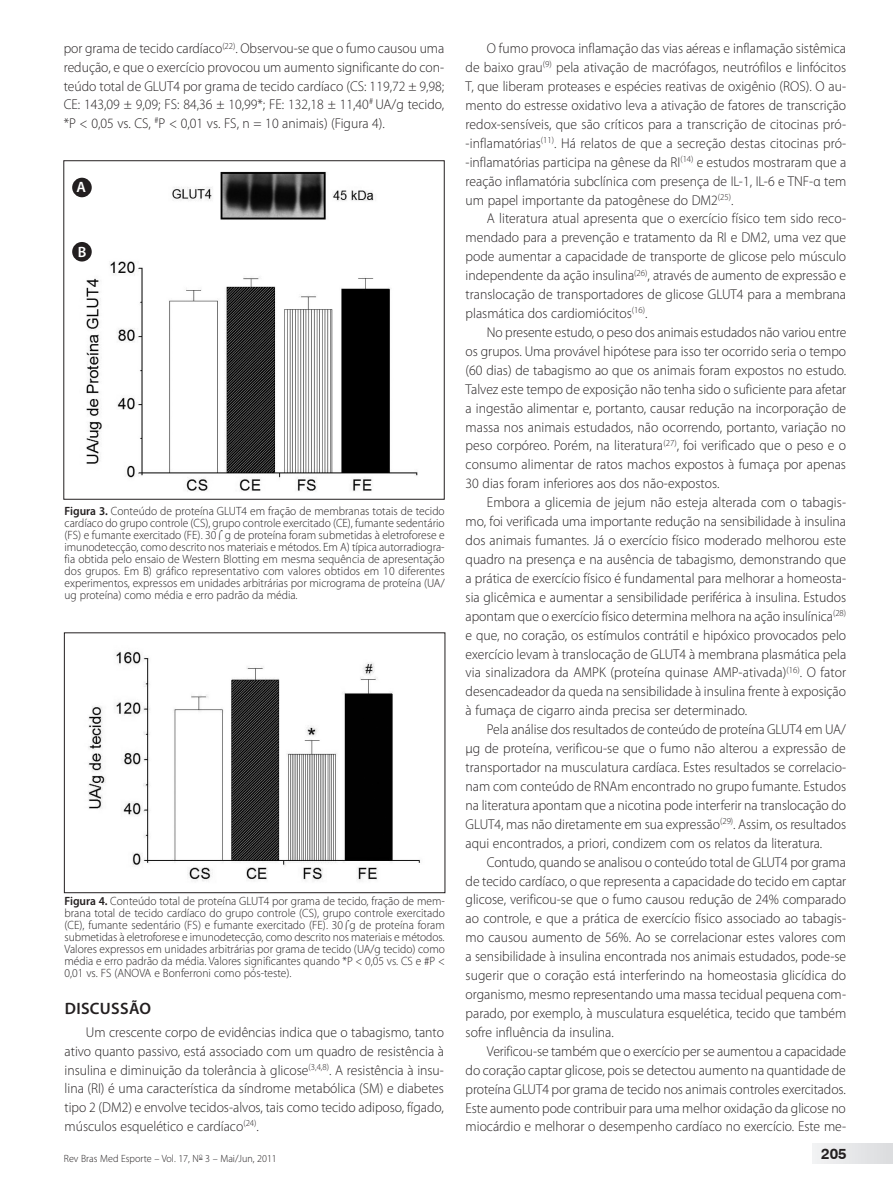
<style>
.page{position:relative;width:893px;height:1191px;background:#fff}
.page>*{position:absolute;margin:0;border:0;box-sizing:border-box;transform-origin:0 0}
._02_Subtitulo{font:600 16.5px "Myriad Pro";letter-spacing:.02em;color:#231f20}
.t1{font:700 15px "Swiss 721 BT";color:#231f20}
._01_Titulo_Ingles{font:600 15px "Myriad Pro";color:#fff}
._03_Texto{font:300 14.25px/18.9px "Myriad Pro";color:#231f20;text-align:justify;scale:.96 1}
._03_Texto-2{font:300 12px/12px "Myriad Pro";color:#231f20;text-align:justify;scale:.96 1}
.t2{font:300 10.5px "Myriad Pro";color:#231f20;scale:.96 1}
.s1{font-weight:600}
</style>
<div class="page">
<div style="left:812px;top:1143px;width:81px;height:20px;background:#e6e7e9"></div>
<img style="left:72px;top:171px;width:346px;height:320px">
<div style="left:63px;top:160px;width:382px;height:339px;border:1px solid #231f20"></div>
<div style="left:72px;top:178px;width:20px;height:19px;background:#231f20;border-radius:50%"></div>
<div style="left:72px;top:242px;width:20px;height:19px;background:#231f20;border-radius:50%"></div>
<img style="left:88px;top:650px;width:332px;height:231px">
<div style="left:64px;top:632px;width:381px;height:261px;border:1px solid #231f20"></div>
<p class="_03_Texto" style="left:64px;top:39px;width:398px">por grama de tecido cardíaco<sup>(22)</sup>. Observou-se que o fumo causou uma redução, e que o exercício provocou um aumento significante do con&shy;teúdo total de GLUT4 por grama de tecido cardíaco (CS: 119,72 ± 9,98; CE: 143,09 ± 9,09; FS: 84,36 ± 10,99*; FE: 132,18 ± 11,40<sup>#</sup> UA/g tecido, *P &lt; 0,05 vs. CS, <sup>#</sup>P &lt; 0,01 vs. FS, n = 10 animais) (Figura 4).</p>
<p class="_03_Texto" style="left:466px;top:39px;width:398px;text-indent:21px">O fumo provoca inflamação das vias aéreas e inflamação sistêmica de baixo grau<sup>(9)</sup> pela ativação de macrófagos, neutrófilos e linfócitos T, que liberam proteases e espécies reativas de oxigênio (ROS). O au&shy;mento do estresse oxidativo leva a ativação de fatores de transcrição redox-sensíveis, que são críticos para a transcrição de citocinas pró--inflamatórias<sup>(11)</sup>. Há relatos de que a secreção destas citocinas pró--inflamatórias participa na gênese da RI<sup>(14)</sup> e estudos mostraram que a reação inflamatória subclínica com presença de IL-1, IL-6 e TNF-α tem um papel importante da patogênese do DM2<sup>(25)</sup>.</p>
<p class="_03_Texto" style="left:466px;top:209px;width:398px;text-indent:21px">A literatura atual apresenta que o exercício físico tem sido reco&shy;mendado para a prevenção e tratamento da RI e DM2, uma vez que pode aumentar a capacidade de transporte de glicose pelo músculo independente da ação insulina<sup>(26)</sup>, através de aumento de expressão e translocação de transportadores de glicose GLUT4 para a membrana plasmática dos cardiomiócitos<sup>(16)</sup>.</p>
<p class="_03_Texto" style="left:466px;top:323px;width:398px;text-indent:21px">No presente estudo, o peso dos animais estudados não variou entre os grupos. Uma provável hipótese para isso ter ocorrido seria o tempo (60 dias) de tabagismo ao que os animais foram expostos no estudo.<br>Talvez este tempo de exposição não tenha sido o suficiente para afetar a ingestão alimentar e, portanto, causar redução na incorporação de massa nos animais estudados, não ocorrendo, portanto, variação no peso corpóreo. Porém, na literatura<sup>(27)</sup>, foi verificado que o peso e o consumo alimentar de ratos machos expostos à fumaça por apenas 30 dias foram inferiores aos dos não-expostos.</p>
<p class="_03_Texto" style="left:466px;top:493px;width:398px;text-indent:21px">Embora a glicemia de jejum não esteja alterada com o tabagis&shy;mo, foi verificada uma importante redução na sensibilidade à insulina dos animais fumantes. Já o exercício físico moderado melhorou este quadro na presença e na ausência de tabagismo, demonstrando que a prática de exercício físico é fundamental para melhorar a homeosta&shy;sia glicêmica e aumentar a sensibilidade periférica à insulina. Estudos apontam que o exercício físico determina melhora na ação insulínica<sup>(28) </sup>e que, no coração, os estímulos contrátil e hipóxico provocados pelo exercício levam à translocação de GLUT4 à membrana plasmática pela via sinalizadora da AMPK (proteína quinase AMP-ativada)<sup>(16)</sup>. O fator desencadeador da queda na sensibilidade à insulina frente à exposição à fumaça de cigarro ainda precisa ser determinado.</p>
<p class="_03_Texto" style="left:466px;top:720px;width:398px;text-indent:21px">Pela análise dos resultados de conteúdo de proteína GLUT4 em UA/ μg de proteína, verificou-se que o fumo não alterou a expressão de transportador na musculatura cardíaca. Estes resultados se correlacio&shy;nam com conteúdo de RNAm encontrado no grupo fumante. Estudos na literatura apontam que a nicotina pode interferir na translocação do GLUT4, mas não diretamente em sua expressão<sup>(29)</sup>. Assim, os resultados aqui encontrados, a priori, condizem com os relatos da literatura.</p>
<p class="_03_Texto" style="left:466px;top:852px;width:398px;text-indent:21px">Contudo, quando se analisou o conteúdo total de GLUT4 por grama de tecido cardíaco, o que representa a capacidade do tecido em captar glicose, verificou-se que o fumo causou redução de 24% comparado ao controle, e que a prática de exercício físico associado ao tabagis&shy;mo causou aumento de 56%. Ao se correlacionar estes valores com a sensibilidade à insulina encontrada nos animais estudados, pode-se sugerir que o coração está interferindo na homeostasia glicídica do organismo, mesmo representando uma massa tecidual pequena com&shy;parado, por exemplo, à musculatura esquelética, tecido que também sofre influência da insulina.</p>
<p class="_03_Texto" style="left:466px;top:1041px;width:398px;text-indent:21px">Verificou-se também que o exercício per se aumentou a capacidade do coração captar glicose, pois se detectou aumento na quantidade de proteína GLUT4 por grama de tecido nos animais controles exercitados.<br>Este aumento pode contribuir para uma melhor oxidação da glicose no miocárdio e melhorar o desempenho cardíaco no exercício. Este me-</p>
<p class="_01_Titulo_Ingles" style="left:77px;top:177px;width:11px">A</p>
<p class="_01_Titulo_Ingles" style="left:78px;top:243px;width:10px">B</p>
<p class="_03_Texto-2" style="left:65px;top:504px;width:398px"><span class="s1">Figura 3.</span> Conteúdo de proteína GLUT4 em fração de membranas totais de tecido cardíaco do grupo controle (CS), grupo controle exercitado (CE), fumante sedentário (FS) e fumante exercitado (FE). 30⌠ g de proteína foram submetidas à eletroforese e imunodetecção, como descrito nos materiais e métodos. Em A) típica autorradiogra&shy;fia obtida pelo ensaio de Western Blotting em mesma sequência de apresentação dos grupos. Em B) gráfico representativo com valores obtidos em 10 diferentes experimentos, expressos em unidades arbitrárias por micrograma de proteína (UA/ ug proteína) como média e erro padrão da média.</p>
<p class="_03_Texto-2" style="left:64px;top:894px;width:398px"><span class="s1">Figura 4.</span> Conteúdo total de proteína GLUT4 por grama de tecido, fração de mem&shy;brana total de tecido cardíaco do grupo controle (CS), grupo controle exercitado (CE), fumante sedentário (FS) e fumante exercitado (FE). 30⌠g de proteína foram submetidas à eletroforese e imunodetecção, como descrito nos materiais e métodos.<br>Valores expressos em unidades arbitrárias por grama de tecido (UA/g tecido) como média e erro padrão da média. Valores significantes quando *P &lt; 0,05 vs. CS e #P &lt; 0,01 vs. FS (ANOVA e Bonferroni como pós-teste).</p>
<p class="_02_Subtitulo" style="left:65px;top:998px;width:88px">DISCUSSÃO</p>
<p class="_03_Texto" style="left:65px;top:1022px;width:397px;text-indent:21px">Um crescente corpo de evidências indica que o tabagismo, tanto ativo quanto passivo, está associado com um quadro de resistência à insulina e diminuição da tolerância à glicose<sup>(3,4,8)</sup>. A resistência à insu&shy;lina (RI) é uma característica da síndrome metabólica (SM) e diabetes tipo 2 (DM2) e envolve tecidos-alvos, tais como tecido adiposo, fígado, músculos esquelético e cardíaco<sup>(24)</sup>.</p>
<p class="t2" style="left:64px;top:1152px;width:223px">Rev Bras Med Esporte – Vol. 17, N<sup>o</sup> 3 – Mai/Jun, 2011</p>
<p class="t1" style="left:821px;top:1144px;width:27px">205</p>
</div>
